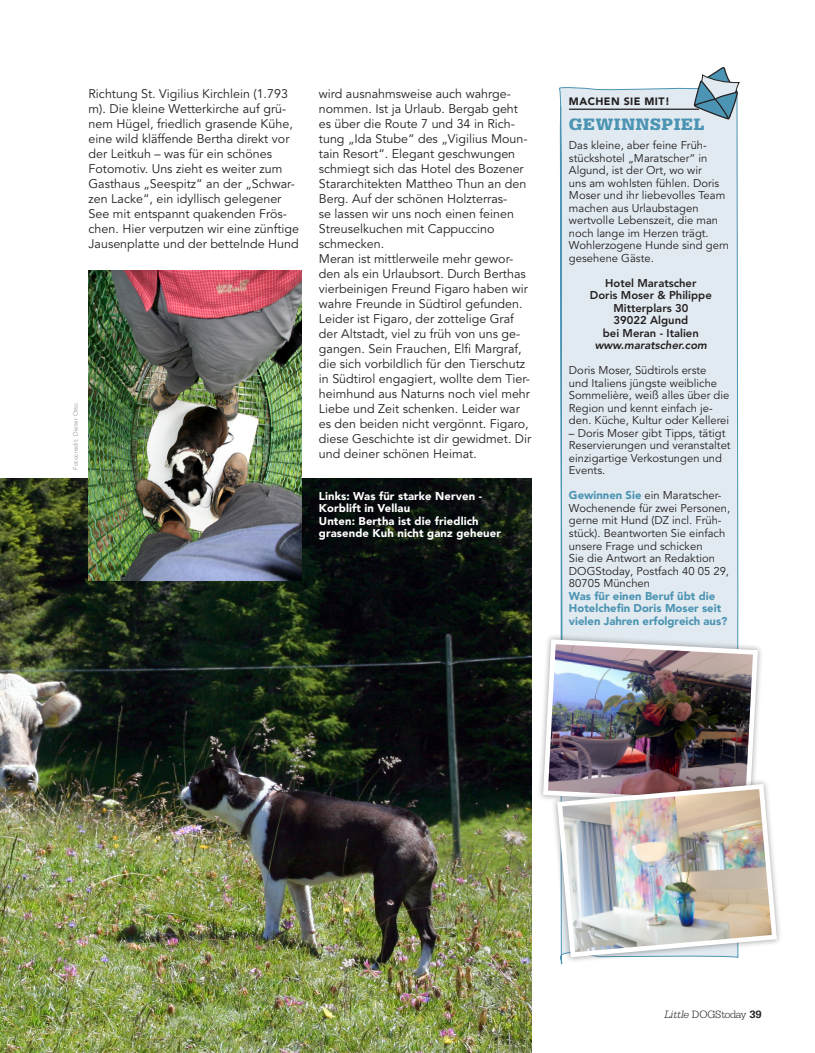
<style>
.page{position:relative;width:815px;height:1053px;background:#fff}
.page>*{position:absolute;margin:0;border:0;box-sizing:border-box;transform-origin:0 0}
._07_Infokasten_2_Hea{font:900 17.5px "Serifa Std";letter-spacing:.04em;color:#4c94b3}
._01_Lauftext{font:12.5px/15px "Avenir LT Pro";color:#231f20}
._07_Infokasten_LT{font:11.25px/12.5px "Avenir LT Pro";color:#231f20}
.t1{font:900 11.25px/12.5px "Avenir LT Pro";letter-spacing:.01em;color:#fff}
._07_Infokasten_LT-2{font:800 11.25px/12.5px "Avenir LT Pro";color:#231f20;text-align:center}
._07_Infokasten_LT-3{font:900 11.25px/12.5px "Avenir LT Pro";color:#4c94b3}
._07_Infokasten_LT-4{font:italic 800 11.25px "Avenir LT Pro";color:#231f20}
.t2{font:300 11.25px "Serifa Std";letter-spacing:-.025em;color:#231f20}
._07_Infokasten_2_DZ{font:900 10.62px "Avenir LT Pro";letter-spacing:.04em;color:#231f20}
.t3{font:6.25px "Avenir LT Pro";letter-spacing:.02em;color:#939598}
.s1{font-weight:900;color:#4c94b3}
.s2{font-style:italic}
.s3{font-weight:700}
</style>
<div class="page">
<img style="left:0;top:478px;width:531px;height:574px">
<div style="left:559px;top:87px;width:180px;height:878px;background:#e1eaf0"></div>
<svg style="left:692px;top:67px;width:48px;height:53px"></svg>
<hr style="left:569px;top:109px;width:130px;height:1px;background:#231f20">
<div style="left:537px;top:633px;width:227px;height:178px;background:#231f20;opacity:.4"></div>
<img style="left:541px;top:636px;width:219px;height:172px">
<div style="left:551px;top:778px;width:231px;height:184px;background:#231f20;opacity:.4"></div>
<img style="left:555px;top:781px;width:224px;height:178px">
<img style="left:89px;top:271px;width:212px;height:309px">
<p class="t3" style="left:72px;top:470px;width:69px;rotate:-90deg">Fotocredit: Dieter Otto</p>
<p class="_01_Lauftext" style="left:89px;top:86px;width:212px">Richtung St. Vigilius Kirchlein (1.793 m). Die kleine Wetterkirche auf grü&shy;nem Hügel, friedlich grasende Kühe, eine wild kläffende Bertha direkt vor der Leitkuh – was für ein schönes Fotomotiv. Uns zieht es weiter zum Gasthaus „Seespitz“ an der „Schwar&shy;zen Lacke“, ein idyllisch gelegener See mit entspannt quakenden Frös&shy;chen. Hier verputzen wir eine zünftige Jausenplatte und der bettelnde Hund</p>
<p class="_01_Lauftext" style="left:319px;top:86px;width:214px">wird ausnahmsweise auch wahrge&shy;nommen. Ist ja Urlaub. Bergab geht es über die Route 7 und 34 in Rich&shy;tung „Ida Stube“ des „Vigilius Moun&shy;tain Resort“. Elegant geschwungen schmiegt sich das Hotel des Bozener Stararchitekten Mattheo Thun an den Berg. Auf der schönen Holzterras-<br>se lassen wir uns noch einen feinen Streuselkuchen mit Cappuccino schmecken.<br>Meran ist mittlerweile mehr gewor&shy;den als ein Urlaubsort. Durch Berthas vierbeinigen Freund Figaro haben wir wahre Freunde in Südtirol gefunden.<br>Leider ist Figaro, der zottelige Graf der Altstadt, viel zu früh von uns ge&shy;gangen. Sein Frauchen, Elfi Margraf, die sich vorbildlich für den Tierschutz in Südtirol engagiert, wollte dem Tier&shy;heimhund aus Naturns noch viel mehr Liebe und Zeit schenken. Leider war es den beiden nicht vergönnt. Figaro, diese Geschichte ist dir gewidmet. Dir und deiner schönen Heimat.</p>
<p class="_07_Infokasten_2_DZ" style="left:569px;top:95px;width:102px">MACHEN SIE MIT!</p>
<p class="_07_Infokasten_2_Hea" style="left:569px;top:114px;width:137px">GEWINNSPIEL</p>
<p class="_07_Infokasten_LT" style="left:569px;top:139px;width:162px">Das kleine, aber feine Früh&shy;stückshotel „Maratscher“ in<br>Algund, ist der Ort, wo wir<br>uns am wohlsten fühlen. Doris<br>Moser und ihr liebevolles Team machen aus Urlaubstagen wertvolle Lebenszeit, die man noch lange im Herzen trägt.<br>Wohlerzogene Hunde sind gern gesehene Gäste.</p>
<p class="_07_Infokasten_LT-2" style="left:605px;top:277px;width:93px">Hotel Maratscher</p>
<p class="_07_Infokasten_LT-2" style="left:590px;top:289px;width:123px">Doris Moser &amp; Philippe</p>
<p class="_07_Infokasten_LT-2" style="left:613px;top:302px;width:77px">Mitterplars 30</p>
<p class="_07_Infokasten_LT-2" style="left:603px;top:314px;width:98px">39022 Algund<br>bei Meran - Italien</p>
<p class="_07_Infokasten_LT-4" style="left:595px;top:339px;width:114px">www.maratscher.com</p>
<p class="_07_Infokasten_LT" style="left:569px;top:364px;width:162px">Doris Moser, Südtirols erste<br>und Italiens jüngste weibliche<br>Sommelière, weiß alles über die<br>Region und kennt einfach je&shy;den. Küche, Kultur oder Kellerei</p>
<p class="_07_Infokasten_LT" style="left:569px;top:427px;width:163px">– Doris Moser gibt Tipps, tätigt<br>Reservierungen und veranstaltet einzigartige Verkostungen und<br>Events.</p>
<p class="_07_Infokasten_LT" style="left:569px;top:489px;width:163px"><span class="s1">Gewinnen Sie</span> ein Maratscher-<br>Wochenende für zwei Personen, gerne mit Hund (DZ incl. Früh&shy;stück). Beantworten Sie einfach unsere Frage und schicken<br>Sie die Antwort an Redaktion<br>DOGStoday, Postfach 40 05 29,<br>80705 München</p>
<p class="_07_Infokasten_LT-3" style="left:569px;top:589px;width:160px">Was für einen Beruf übt die<br>Hotelchefin Doris Moser seit vielen Jahren erfolgreich aus?</p>
<p class="t1" style="left:319px;top:489px;width:165px">Links: Was für starke Nerven -<br>Korblift in Vellau</p>
<p class="t1" style="left:319px;top:514px;width:184px">Unten: Bertha ist die friedlich grasende Kuh nicht ganz geheuer</p>
<p class="t2" style="left:664px;top:1007px;width:99px"><span class="s2">Little</span> DOGStoday <span class="s3">39</span></p>
</div>
